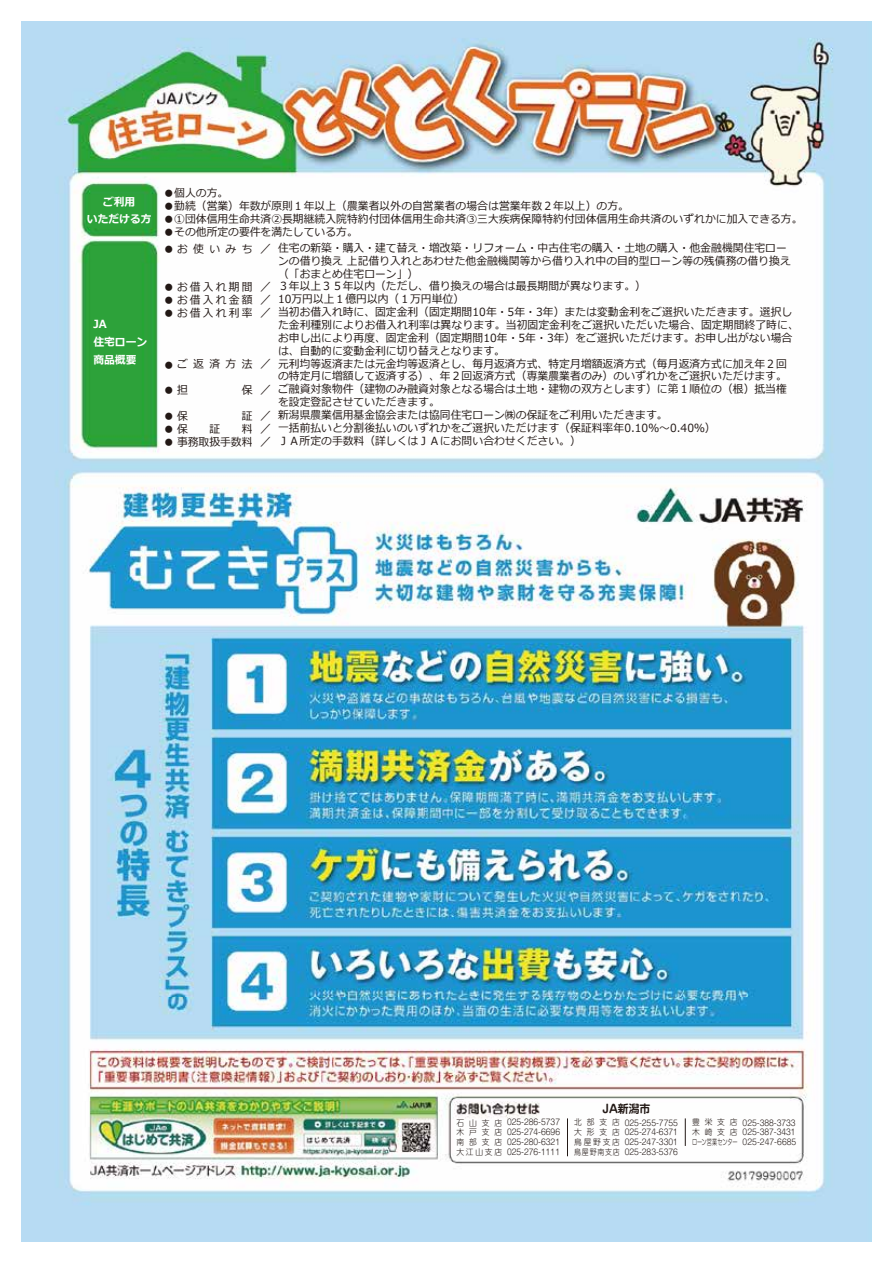
<style>
.page{position:relative;width:893px;height:1263px;background:#fff}
.page>*{position:absolute;margin:0;border:0;box-sizing:border-box;transform-origin:0 0}
.t1{font:11.25px/12.9px "Meiryo";color:#221815;text-align:justify;scale:.96 1}
.t2{font:700 11.25px/17.7px "Meiryo";color:#fff;text-align:center;scale:.96 1}
.t3{font:700 11.25px "Shin M Go Pr 6 De";color:#221815;scale:.96 1}
.t4{font:300 8.1px/9.9px "Shin M Go Pr 6";color:#221815;text-align:justify;scale:.96 1}
</style>
<div class="page">
<img style="left:21px;top:21px;width:851px;height:1221px">
<hr style="left:567px;top:1118px;width:1px;height:38px;background:#221815">
<svg style="left:685px;top:1118px;width:1px;height:28px"></svg>
<p class="t2" style="left:87px;top:193px;width:69px">ご利用<br>いただける方</p>
<p class="t2" style="left:93px;top:316px;width:58px;text-align:left">JA<br>住宅ローン商品概要</p>
<p class="t1" style="left:164px;top:187px;width:69px">●個人の方。</p>
<p class="t1" style="left:164px;top:200px;width:486px">●勤続（営業）年数が原則１年以上（農業者以外の自営業者の場合は営業年数２年以上）の方。</p>
<p class="t1" style="left:164px;top:213px;width:667px">●①団体信用生命共済②長期継続入院特約付団体信用生命共済③三大疾病保障特約付団体信用生命共済のいずれかに加入できる方。</p>
<p class="t1" style="left:164px;top:226px;width:204px">●その他所定の要件を満たしている方。</p>
<p class="t1" style="left:164px;top:243px;width:94px">●お使いみち</p>
<p class="t1" style="left:164px;top:281px;width:94px">●お借入れ期間</p>
<p class="t1" style="left:164px;top:294px;width:94px">●お借入れ金額</p>
<p class="t1" style="left:164px;top:307px;width:94px">●お借入れ利率</p>
<p class="t1" style="left:278px;top:242px;width:544px;text-align:left">住宅の新築・購入・建て替え・増改築・リフォーム・中古住宅の購入・土地の購入・他金融機関住宅ローンの借り換え上記借り入れとあわせた他金融機関等から借り入れ中の目的型ローン等の残債務の借り換え（「おまとめ住宅ローン」）<br>３年以上３５年以内（ただし、借り換えの場合は最長期間が異なります。）<br>10万円以上１億円以内（１万円単位）<br>当初お借入れ時に、固定金利（固定期間10年・5年・3年）または変動金利をご選択いただきます。選択した金利種別によりお借入れ利率は異なります。当初固定金利をご選択いただいた場合、固定期間終了時に、お申し出により再度、固定金利（固定期間10年・5年・3年）をご選択いただけます。お申し出がない場合は、自動的に変動金利に切り替えとなります。<br>元利均等返済または元金均等返済とし、毎月返済方式、特定月増額返済方式（毎月返済方式に加え年２回の特定月に増額して返済する）、年２回返済方式（専業農業者のみ）のいずれかをご選択いただけます。ご融資対象物件（建物のみ融資対象となる場合は土地・建物の双方とします）に第１順位の（根）抵当権を設定登記させていただきます。<br>新潟県農業信用基金協会または協同住宅ローン㈱の保証をご利用いただきます。<br>一括前払いと分割後払いのいずれかをご選択いただけます（保証料率年0.10％～0.40％）<br>ＪＡ所定の手数料（詳しくはＪＡにお問い合わせください。）</p>
<p class="t1" style="left:260px;top:243px;width:13px">／</p>
<p class="t1" style="left:260px;top:281px;width:13px">／／／</p>
<p class="t1" style="left:164px;top:358px;width:94px">●ご返済方法</p>
<p class="t1" style="left:164px;top:384px;width:94px">● 担　　　　　保</p>
<p class="t1" style="left:164px;top:410px;width:94px">● 保　　　　　証</p>
<p class="t1" style="left:164px;top:423px;width:94px">● 保　　証　　料</p>
<p class="t1" style="left:164px;top:436px;width:94px">● 事務取扱手数料</p>
<p class="t1" style="left:260px;top:359px;width:13px">／</p>
<p class="t1" style="left:260px;top:384px;width:13px">／</p>
<p class="t1" style="left:260px;top:410px;width:13px">／／／</p>
<p class="t3" style="left:602px;top:1100px;width:52px">JA新潟市</p>
<p class="t4" style="left:456px;top:1117px;width:49px">石山支店木戸支店南部支店大江山支店</p>
<p class="t4" style="left:507px;top:1117px;width:57px">025-286-5737<br>025-274-6696<br>025-280-6321<br>025-276-1111</p>
<p class="t4" style="left:574px;top:1117px;width:49px">北部支店大形支店鳥屋野支店鳥屋野南支店</p>
<p class="t4" style="left:625px;top:1117px;width:57px">025-255-7755<br>025-274-6371<br>025-247-3301<br>025-283-5376</p>
<p class="t4" style="left:692px;top:1117px;width:49px">豊栄支店木崎支店ローン営業センター</p>
<p class="t4" style="left:743px;top:1117px;width:57px">025-388-3733<br>025-387-3431<br>025-247-6685</p>
</div>
